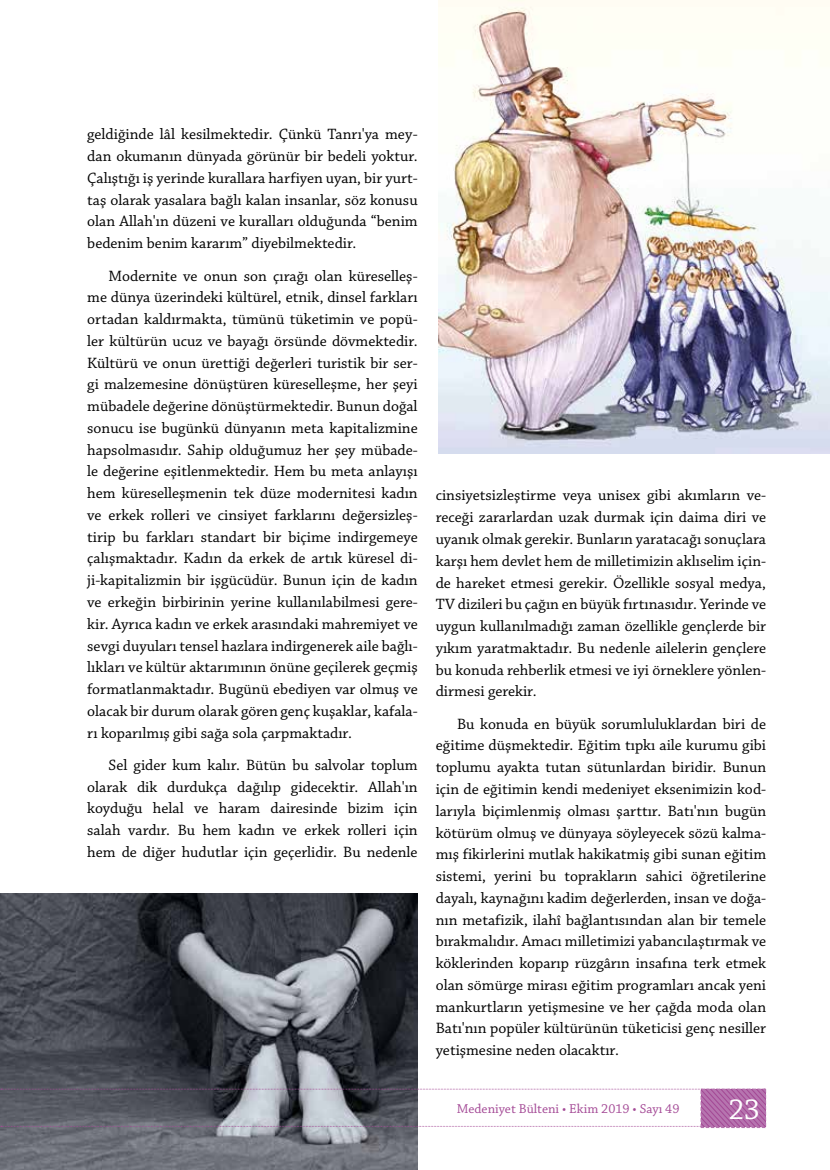
<style>
.page{position:relative;width:830px;height:1170px;background:#fff}
.page>*{position:absolute;margin:0;border:0;box-sizing:border-box;transform-origin:0 0}
.t1{font:30px "Chaparral Pro";color:#fff}
.t2{font:15.75px/21.8px "Chaparral Pro";color:#000;text-align:justify}
.t3{font:13.5px "Chaparral Pro";color:#a44a96}
</style>
<div class="page">
<img style="left:0;top:893px;width:417px;height:276px">
<img style="left:438px;top:0;width:391px;height:453px">
<svg style="left:0;top:1087px;width:767px;height:41px"></svg>
<p class="t2" style="left:87px;top:124px;width:332px">geldiğinde lâl kesilmektedir. Çünkü Tanrı'ya mey&shy;dan okumanın dünyada görünür bir bedeli yoktur.<br>Çalıştığı iş yerinde kurallara harfiyen uyan, bir yurt&shy;taş olarak yasalara bağlı kalan insanlar, söz konusu olan Allah'ın düzeni ve kuralları olduğunda “benim bedenim benim kararım” diyebilmektedir.</p>
<p class="t2" style="left:87px;top:265px;width:332px;text-indent:21px">Modernite ve onun son çırağı olan küreselleş&shy;me dünya üzerindeki kültürel, etnik, dinsel farkları ortadan kaldırmakta, tümünü tüketimin ve popü&shy;ler kültürün ucuz ve bayağı örsünde dövmektedir.<br>Kültürü ve onun ürettiği değerleri turistik bir ser&shy;gi malzemesine dönüştüren küreselleşme, her şeyi mübadele değerine dönüştürmektedir. Bunun doğal sonucu ise bugünkü dünyanın meta kapitalizmine hapsolmasıdır. Sahip olduğumuz her şey mübade&shy;le değerine eşitlenmektedir. Hem bu meta anlayışı hem küreselleşmenin tek düze modernitesi kadın ve erkek rolleri ve cinsiyet farklarını değersizleş&shy;tirip bu farkları standart bir biçime indirgemeye çalışmaktadır. Kadın da erkek de artık küresel di&shy;ji-kapitalizmin bir işgücüdür. Bunun için de kadın ve erkeğin birbirinin yerine kullanılabilmesi gere&shy;kir. Ayrıca kadın ve erkek arasındaki mahremiyet ve sevgi duyuları tensel hazlara indirgenerek aile bağlı&shy;lıkları ve kültür aktarımının önüne geçilerek geçmiş formatlanmaktadır. Bugünü ebediyen var olmuş ve olacak bir durum olarak gören genç kuşaklar, kafala&shy;rı koparılmış gibi sağa sola çarpmaktadır.</p>
<p class="t2" style="left:87px;top:754px;width:332px;text-indent:21px">Sel gider kum kalır. Bütün bu salvolar toplum olarak dik durdukça dağılıp gidecektir. Allah'ın koyduğu helal ve haram dairesinde bizim için salah vardır. Bu hem kadın ve erkek rolleri için hem de diğer hudutlar için geçerlidir. Bu nedenle</p>
<p class="t2" style="left:435px;top:485px;width:332px">cinsiyetsizleştirme veya unisex gibi akımların ve&shy;receği zararlardan uzak durmak için daima diri ve uyanık olmak gerekir. Bunların yaratacağı sonuçlara karşı hem devlet hem de milletimizin aklıselim için&shy;de hareket etmesi gerekir. Özellikle sosyal medya, TV dizileri bu çağın en büyük fırtınasıdır. Yerinde ve uygun kullanılmadığı zaman özellikle gençlerde bir yıkım yaratmaktadır. Bu nedenle ailelerin gençlere bu konuda rehberlik etmesi ve iyi örneklere yönlen&shy;dirmesi gerekir.</p>
<p class="t2" style="left:435px;top:713px;width:332px;text-indent:21px">Bu konuda en büyük sorumluluklardan biri de eğitime düşmektedir. Eğitim tıpkı aile kurumu gibi toplumu ayakta tutan sütunlardan biridir. Bunun için de eğitimin kendi medeniyet eksenimizin kod&shy;larıyla biçimlenmiş olması şarttır. Batı'nın bugün kötürüm olmuş ve dünyaya söyleyecek sözü kalma&shy;mış fikirlerini mutlak hakikatmiş gibi sunan eğitim sistemi, yerini bu toprakların sahici öğretilerine dayalı, kaynağını kadim değerlerden, insan ve doğa&shy;nın metafizik, ilahî bağlantısından alan bir temele bırakmalıdır. Amacı milletimizi yabancılaştırmak ve köklerinden koparıp rüzgârın insafına terk etmek olan sömürge mirası eğitim programları ancak yeni mankurtların yetişmesine ve her çağda moda olan Batı'nın popüler kültürünün tüketicisi genç nesiller yetişmesine neden olacaktır.</p>
<p class="t3" style="left:456px;top:1100px;width:224px">Medeniyet Bülteni • Ekim 2019 • Sayı 49</p>
<h1 class="t1" style="left:728px;top:1092px;width:33px">23</h1>
</div>
